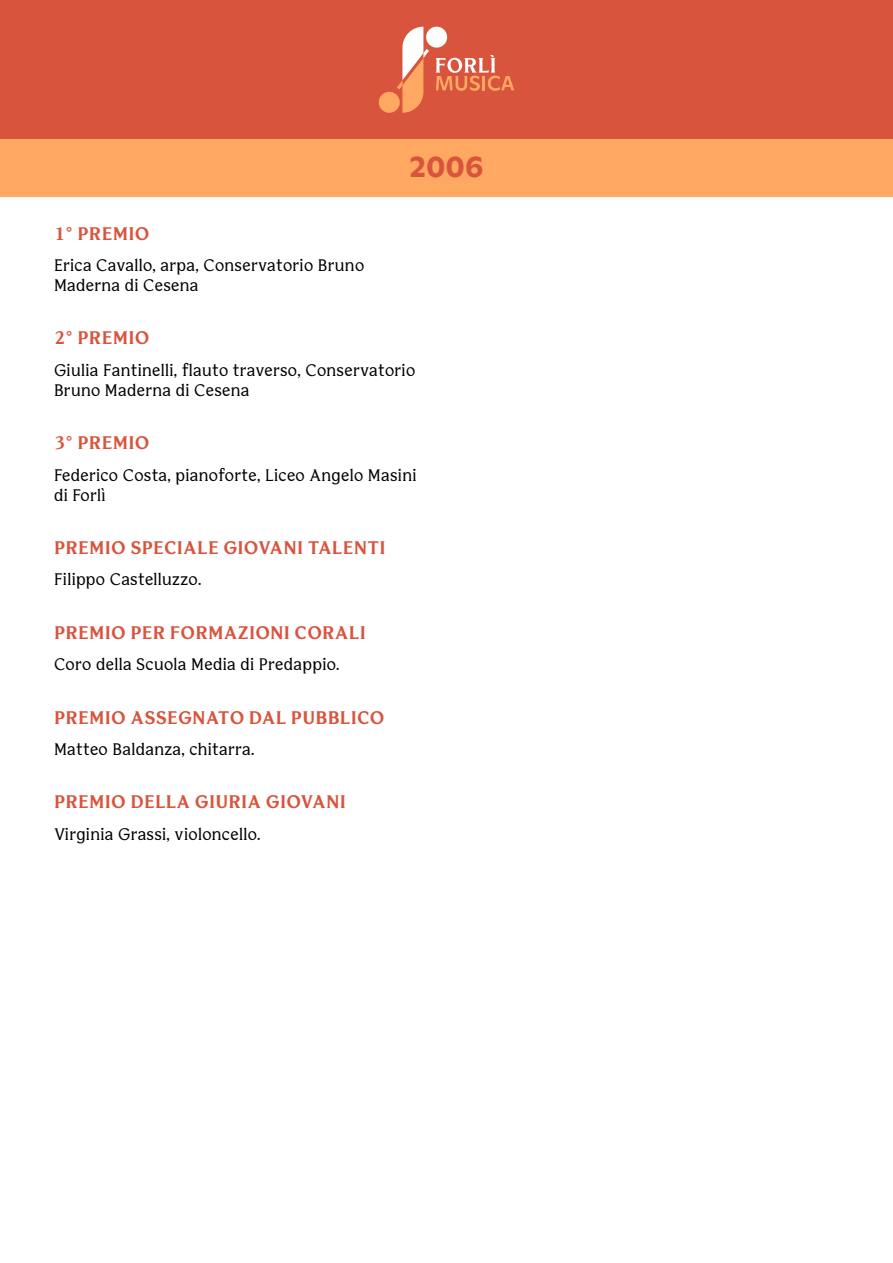
<style>
.page{position:relative;width:893px;height:1263px;background:#fff}
.page>*{position:absolute;margin:0;border:0;box-sizing:border-box;transform-origin:0 0}
.t1{font:700 30px "Ginto";color:#d9543d}
.Premi{font:700 18px "Bianco Serif";letter-spacing:.01em;color:#d9543d}
.Body{font:16.5px/19.8px "Bianco Serif";letter-spacing:.02em;color:#000}
</style>
<div class="page">
<div style="left:0;top:0;width:893px;height:139px;background:#d9543d"></div>
<div style="left:0;top:139px;width:893px;height:57px;background:#ffa861"></div>
<div style="left:379px;top:92px;width:21px;height:21px;background:#ffa861;border-radius:50%"></div>
<div style="left:426px;top:27px;width:21px;height:21px;background:#fff;border-radius:50%"></div>
<svg style="left:397px;top:27px;width:32px;height:86px"></svg>
<svg style="left:436px;top:55px;width:78px;height:36px"></svg>
<p class="t1" style="left:409px;top:144px;width:76px">2006</p>
<p class="Premi" style="left:54px;top:222px;width:97px">1° PREMIO</p>
<p class="Body" style="left:54px;top:257px;width:312px">Erica Cavallo, arpa, Conservatorio Bruno<br>Maderna di Cesena</p>
<p class="Premi" style="left:54px;top:327px;width:97px">2° PREMIO</p>
<p class="Body" style="left:54px;top:362px;width:363px">Giulia Fantinelli, flauto traverso, Conservatorio<br>Bruno Maderna di Cesena</p>
<p class="Premi" style="left:54px;top:431px;width:97px">3° PREMIO</p>
<p class="Body" style="left:54px;top:466px;width:364px">Federico Costa, pianoforte, Liceo Angelo Masini di Forlì</p>
<p class="Premi" style="left:54px;top:536px;width:333px">PREMIO SPECIALE GIOVANI TALENTI</p>
<p class="Body" style="left:54px;top:571px;width:149px">Filippo Castelluzzo.</p>
<p class="Premi" style="left:54px;top:621px;width:313px">PREMIO PER FORMAZIONI CORALI</p>
<p class="Body" style="left:54px;top:656px;width:287px">Coro della Scuola Media di Predappio.</p>
<p class="Premi" style="left:54px;top:706px;width:332px">PREMIO ASSEGNATO DAL PUBBLICO</p>
<p class="Body" style="left:54px;top:741px;width:202px">Matteo Baldanza, chitarra.</p>
<p class="Premi" style="left:54px;top:791px;width:293px">PREMIO DELLA GIURIA GIOVANI</p>
<p class="Body" style="left:54px;top:826px;width:208px">Virginia Grassi, violoncello.</p>
</div>
